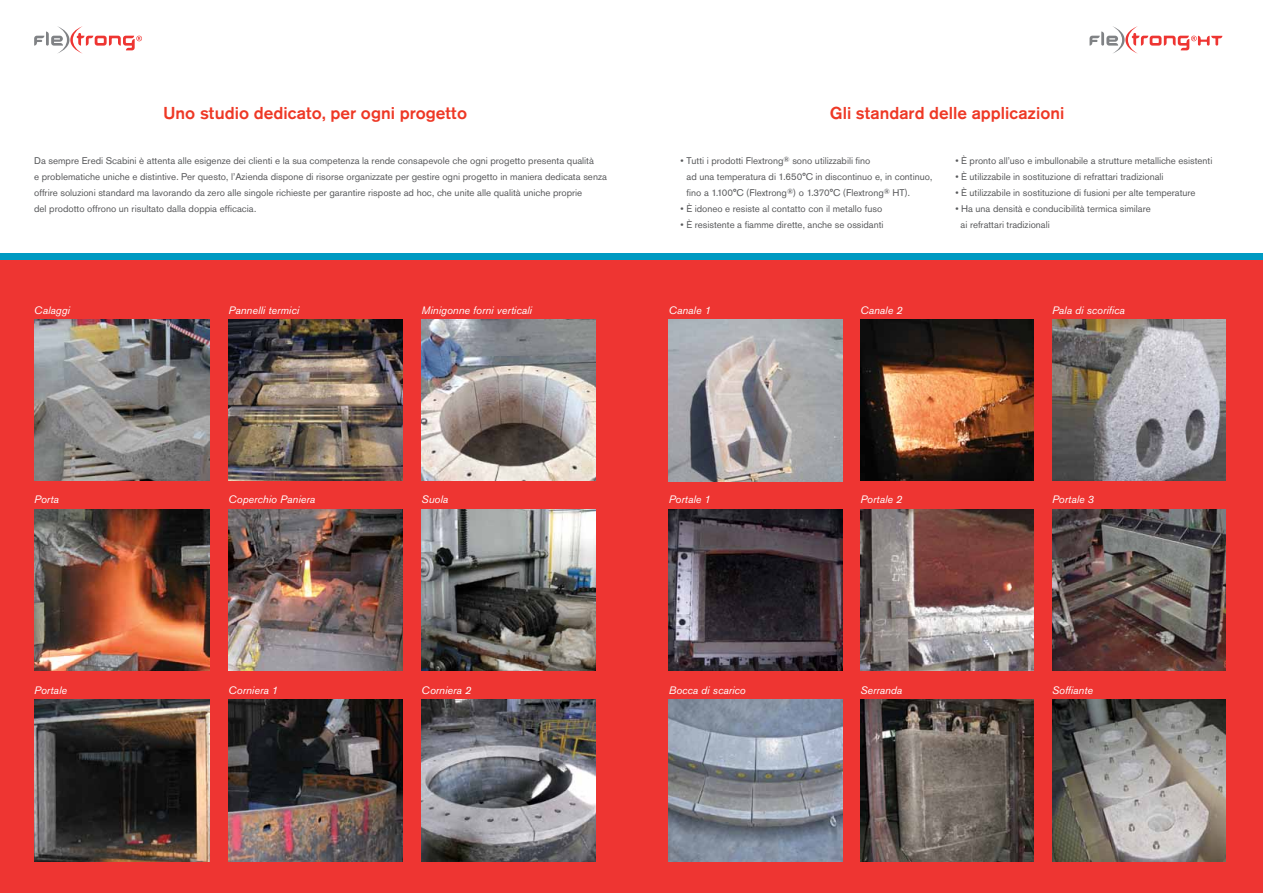
<style>
.page{position:relative;width:1263px;height:893px;background:#fff}
.page>*{position:absolute;margin:0;border:0;box-sizing:border-box;transform-origin:0 0}
.t1{font:500 17.1px "Akzidenz Grotesk BQ";color:#ee3825}
.t2{font:italic 10.65px "Akzidenz Grotesk BQ";color:#fff}
.t3{font:9.6px/16px "Akzidenz Grotesk BQ";color:#58595b}
</style>
<div class="page">
<div style="left:0;top:257px;width:631px;height:636px;background:#ee3532"></div>
<img style="left:228px;top:700px;width:175px;height:161px">
<img style="left:34px;top:320px;width:176px;height:161px">
<img style="left:421px;top:320px;width:175px;height:161px">
<img style="left:34px;top:509px;width:176px;height:162px">
<img style="left:228px;top:320px;width:175px;height:161px">
<img style="left:34px;top:700px;width:176px;height:161px">
<img style="left:421px;top:700px;width:175px;height:161px">
<img style="left:228px;top:509px;width:175px;height:162px">
<img style="left:421px;top:509px;width:175px;height:162px">
<div style="left:0;top:254px;width:631px;height:6px;background:#009ac2"></div>
<svg style="left:34px;top:26px;width:108px;height:28px"></svg>
<div style="left:631px;top:257px;width:632px;height:636px;background:#ee3532"></div>
<img style="left:860px;top:320px;width:174px;height:161px">
<img style="left:1052px;top:320px;width:173px;height:161px">
<img style="left:1052px;top:700px;width:173px;height:161px">
<img style="left:860px;top:509px;width:174px;height:162px">
<img style="left:860px;top:700px;width:174px;height:161px">
<img style="left:669px;top:509px;width:173px;height:162px">
<img style="left:669px;top:320px;width:173px;height:161px">
<img style="left:669px;top:700px;width:173px;height:161px">
<img style="left:1052px;top:509px;width:173px;height:162px">
<div style="left:631px;top:254px;width:632px;height:6px;background:#009ac2"></div>
<svg style="left:1089px;top:26px;width:133px;height:28px"></svg>
<h1 class="t1" style="left:163px;top:103px;width:305px">Uno studio dedicato, per ogni progetto</h1>
<p class="t3" style="left:34px;top:153px;width:574px">Da sempre Eredi Scabini è attenta alle esigenze dei clienti e la sua competenza la rende consapevole che ogni progetto presenta qualità<br>e problematiche uniche e distintive. Per questo, l’Azienda dispone di risorse organizzate per gestire ogni progetto in maniera dedicata senza offrire soluzioni standard ma lavorando da zero alle singole richieste per garantire risposte ad hoc, che unite alle qualità uniche proprie<br>del prodotto offrono un risultato dalla doppia efficacia.</p>
<p class="t2" style="left:34px;top:304px;width:37px">Calaggi</p>
<p class="t2" style="left:228px;top:304px;width:72px">Pannelli termici</p>
<p class="t2" style="left:421px;top:304px;width:112px">Minigonne forni verticali</p>
<h1 class="t1" style="left:830px;top:103px;width:236px">Gli standard delle applicazioni</h1>
<p class="t3" style="left:687px;top:153px;width:247px;text-indent:-6px">• Tutti i prodotti Flextrong<sup>®</sup> sono utilizzabili fino<br>ad una temperatura di 1.650°C in discontinuo e, in continuo, fino a 1.100°C (Flextrong<sup>®</sup>) o 1.370°C (Flextrong<sup>®</sup> HT).</p>
<p class="t3" style="left:680px;top:201px;width:203px">• È idoneo e resiste al contatto con il metallo fuso</p>
<p class="t3" style="left:680px;top:217px;width:205px">• È resistente a fiamme dirette, anche se ossidanti</p>
<p class="t3" style="left:955px;top:153px;width:259px">• È pronto all’uso e imbullonabile a strutture metalliche esistenti</p>
<p class="t3" style="left:955px;top:169px;width:210px">• È utilizzabile in sostituzione di refrattari tradizionali</p>
<p class="t3" style="left:955px;top:185px;width:242px">• È utilizzabile in sostituzione di fusioni per alte temperature</p>
<p class="t3" style="left:960px;top:201px;width:192px;text-indent:-5px">• Ha una densità e conducibilità termica similare ai refrattari tradizionali</p>
<p class="t2" style="left:669px;top:304px;width:44px">Canale 1</p>
<p class="t2" style="left:860px;top:304px;width:44px">Canale 2</p>
<p class="t2" style="left:1052px;top:304px;width:74px">Pala di scorifica</p>
<p class="t2" style="left:34px;top:493px;width:26px">Porta</p>
<p class="t2" style="left:228px;top:493px;width:88px">Coperchio Paniera</p>
<p class="t2" style="left:421px;top:493px;width:28px">Suola</p>
<p class="t2" style="left:669px;top:493px;width:44px">Portale 1</p>
<p class="t2" style="left:860px;top:493px;width:44px">Portale 2</p>
<p class="t2" style="left:1052px;top:493px;width:44px">Portale 3</p>
<p class="t2" style="left:34px;top:684px;width:34px">Portale</p>
<p class="t2" style="left:228px;top:684px;width:51px">Corniera 1</p>
<p class="t2" style="left:421px;top:684px;width:51px">Corniera 2</p>
<p class="t2" style="left:669px;top:684px;width:78px">Bocca di scarico</p>
<p class="t2" style="left:860px;top:684px;width:43px">Serranda</p>
<p class="t2" style="left:1052px;top:684px;width:42px">Soffiante</p>
</div>
